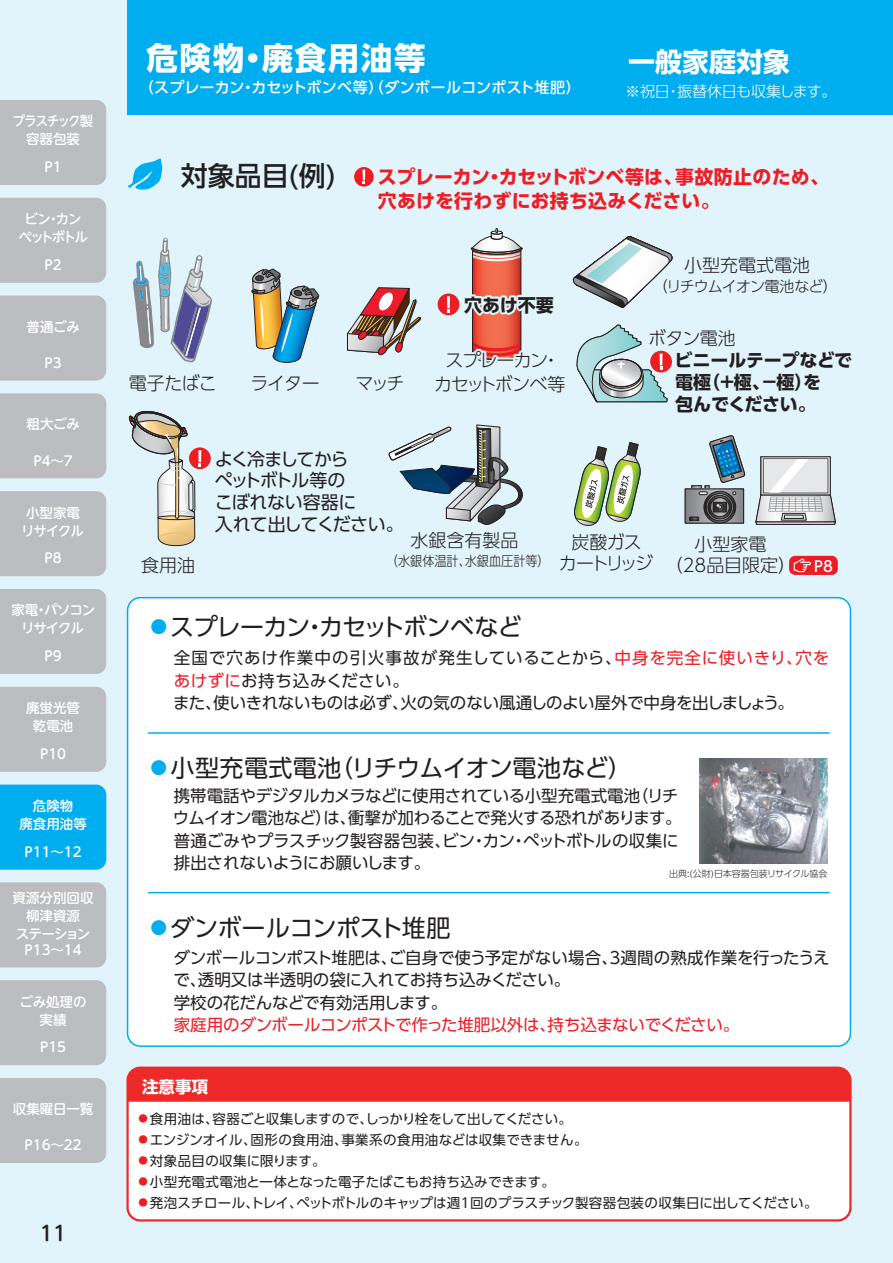
<style>
.page{position:relative;width:893px;height:1263px;background:#e1f4fc}
.page>*{position:absolute;margin:0;border:0;box-sizing:border-box;transform-origin:0 0}
.t1{font:700 31.5px "UD Shin Go Pro";letter-spacing:.05em;color:#fff}
.t2{font:500 27px "UD Shin Go Pro";color:#231f20}
.t3{font:700 27px "UD Shin Go Pro";color:#fff}
.t4{font:24px "UD Shin Go Pro";letter-spacing:-.025em;color:#231f20}
.t5{font:24px "UD Shin Go Pro";color:#231f20}
.t6{font:500 20.25px "UD Shin M Go Pro";color:#231f20}
.t7{font:700 18.9px/24.3px "UD Shin Go Pro";letter-spacing:.005em;color:#ee1d23}
.t8{font:300 18px "UD Shin Go Pro";letter-spacing:-.03em;color:#231f20}
.t9{font:18px/21.6px "UD Shin Go Pro";letter-spacing:-.05em;color:#231f20}
.t10{font:700 18px/21.6px "UD Shin Go Pro";letter-spacing:-.005em;color:#231f20}
.t11{font:300 18px/23.9px "UD Shin Go Pro";letter-spacing:-.065em;color:#231f20;text-align:center}
.t12{font:300 18px/21.6px "UD Shin Go Pro";letter-spacing:-.095em;color:#231f20;text-align:center}
.t13{font:300 18px "UD Shin Go Pro";color:#231f20}
.t14{font:16.5px/22.5px "UD Shin Go Pro";letter-spacing:-.005em;color:#231f20}
.t15{font:16.5px/22.5px "UD Shin Go Pro";letter-spacing:-.025em;color:#231f20}
.t16{font:16.5px "UD Shin Go Pro";letter-spacing:-.02em;color:#ee1d23}
.t17{font:700 16.5px "UD Shin Go Pro";color:#fff}
.t18{font:500 15px "UD Shin Go Pro";letter-spacing:.01em;color:#fff}
.t19{font:300 15px "UD Shin Go Pro";letter-spacing:-.02em;color:#fff}
.t20{font:300 15px "UD Shin Go Pro";letter-spacing:-.06em;color:#231f20}
.t21{font:500 14.85px "UD Shin Go Pro";color:#fff}
.t22{font:500 13.5px/18px "UD Shin M Go Pro";color:#fff;text-align:center}
.t23{font:13.5px "UD Shin Go Pro";letter-spacing:.005em;color:#231f20}
.t24{font:13.5px "UD Shin Go Pro";letter-spacing:.025em;color:#231f20}
.t25{font:13.5px "UD Shin Go Pro";letter-spacing:-.03em;color:#231f20}
.t26{font:300 13.5px "UD Shin Go Pro";color:#231f20;scale:.9 1}
.t27{font:500 13.5px/18px "UD Shin M Go Pro";letter-spacing:-.08em;color:#fff;text-align:center}
.t28{font:500 13.5px/18px "UD Shin M Go Pro";letter-spacing:-.05em;color:#fff;text-align:center;scale:.9 1}
.t29{font:500 13.5px/18px "UD Shin M Go Pro";letter-spacing:-.125em;color:#fff;text-align:center}
.t30{font:500 13.5px/18px "UD Shin M Go Pro";letter-spacing:-.065em;color:#fff;text-align:center}
.t31{font:300 9px "UD Shin Go Pro";color:#231f20}
.s1{font-size:16.8px;color:#00aeef}
.s2{color:#ee1d23}
.s3{font-size:9.45px;color:#ee1d23}
</style>
<div class="page">
<div style="left:128px;top:598px;width:722px;height:448px;background:#fff;border-radius:13px"></div>
<div style="left:127px;top:597px;width:724px;height:450px;border:2px solid #00aeef;border-radius:13px"></div>
<div style="left:0;top:100px;width:106px;height:85px;background:#bcbdc0"></div>
<div style="left:0;top:198px;width:106px;height:85px;background:#bcbdc0"></div>
<div style="left:0;top:296px;width:106px;height:85px;background:#bcbdc0"></div>
<div style="left:0;top:393px;width:106px;height:85px;background:#bcbdc0"></div>
<div style="left:0;top:491px;width:106px;height:85px;background:#bcbdc0"></div>
<div style="left:0;top:589px;width:106px;height:85px;background:#bcbdc0"></div>
<div style="left:0;top:687px;width:106px;height:85px;background:#bcbdc0"></div>
<div style="left:0;top:784px;width:106px;height:86px;background:#00aeef"></div>
<div style="left:0;top:882px;width:106px;height:85px;background:#bcbdc0"></div>
<div style="left:0;top:980px;width:106px;height:85px;background:#bcbdc0"></div>
<div style="left:0;top:1078px;width:106px;height:85px;background:#bcbdc0"></div>
<div style="left:128px;top:0;width:765px;height:115px;background:#00aeef"></div>
<svg style="left:128px;top:158px;width:34px;height:32px"></svg>
<svg style="left:354px;top:167px;width:20px;height:20px"></svg>
<svg style="left:363px;top:170px;width:2px;height:14px"></svg>
<div style="left:789px;top:556px;width:49px;height:19px;background:#ee1d23;border-radius:6px"></div>
<svg style="left:794px;top:558px;width:17px;height:14px"></svg>
<div style="left:761px;top:456px;width:70px;height:39px;border:1px solid #231f20"></div>
<svg style="left:755px;top:458px;width:81px;height:67px;background:#caccce"></svg>
<svg style="left:687px;top:491px;width:55px;height:30px"></svg>
<div style="left:685px;top:489px;width:59px;height:34px;border:1px solid #231f20"></div>
<div style="left:704px;top:491px;width:32px;height:32px;border:1px solid #231f20;border-radius:50%"></div>
<div style="left:706px;top:493px;width:28px;height:28px;border:1px solid #231f20;border-radius:50%"></div>
<svg style="left:690px;top:435px;width:56px;height:85px"></svg>
<svg style="left:189px;top:447px;width:22px;height:22px"></svg>
<svg style="left:129px;top:411px;width:72px;height:275px"></svg>
<svg style="left:133px;top:237px;width:79px;height:126px"></svg>
<svg style="left:251px;top:268px;width:69px;height:95px"></svg>
<svg style="left:347px;top:287px;width:75px;height:69px"></svg>
<svg style="left:437px;top:228px;width:236px;height:175px"></svg>
<svg style="left:388px;top:424px;width:135px;height:101px"></svg>
<svg style="left:574px;top:442px;width:67px;height:84px"></svg>
<hr style="left:148px;top:892px;width:682px;height:1px;background:#00aeef">
<hr style="left:148px;top:732px;width:682px;height:2px;background:#00aeef">
<div style="left:128px;top:1068px;width:722px;height:152px;background:#fff;border-radius:13px"></div>
<div style="left:126px;top:1066px;width:726px;height:155px;border:2px solid #ee2a29;border-radius:13px"></div>
<div style="left:128px;top:1068px;width:722px;height:34px;background:#ee2a29"></div>
<img style="left:699px;top:759px;width:129px;height:104px">
<p class="t28" style="left:13px;top:112px;width:91px">プラスチック製容器包装</p>
<p class="t22" style="left:45px;top:157px;width:19px">P1</p>
<p class="t29" style="left:18px;top:209px;width:71px">ビン・カンペットボトル</p>
<p class="t22" style="left:45px;top:255px;width:19px">P2</p>
<p class="t22" style="left:26px;top:317px;width:55px">普通ごみ</p>
<p class="t22" style="left:45px;top:353px;width:19px">P3</p>
<p class="t22" style="left:26px;top:415px;width:55px">粗大ごみ</p>
<p class="t22" style="left:33px;top:451px;width:41px">P4～7</p>
<p class="t30" style="left:21px;top:503px;width:64px">小型家電リサイクル</p>
<p class="t22" style="left:45px;top:548px;width:19px">P8</p>
<p class="t27" style="left:11px;top:601px;width:85px">家電・パソコンリサイクル</p>
<p class="t22" style="left:45px;top:646px;width:19px">P9</p>
<p class="t22" style="left:26px;top:698px;width:55px">廃蛍光管乾電池</p>
<p class="t22" style="left:40px;top:744px;width:28px">P10</p>
<p class="t22" style="left:19px;top:796px;width:69px">危険物<br>廃食用油等</p>
<p class="t22" style="left:25px;top:842px;width:59px">P11～12</p>
<p class="t22" style="left:13px;top:889px;width:82px">資源分別回収柳津資源<br>ステーション</p>
<p class="t22" style="left:25px;top:940px;width:59px">P13～14</p>
<p class="t22" style="left:19px;top:992px;width:69px">ごみ処理の実績</p>
<p class="t22" style="left:40px;top:1037px;width:28px">P15</p>
<p class="t22" style="left:13px;top:1099px;width:82px">収集曜日一覧</p>
<p class="t22" style="left:25px;top:1135px;width:59px">P16～22</p>
<p class="t6" style="left:40px;top:1217px;width:28px">11</p>
<h1 class="t1" style="left:147px;top:32px;width:281px">危険物・廃食用油等</h1>
<h2 class="t3" style="left:628px;top:40px;width:163px">一般家庭対象</h2>
<p class="t18" style="left:139px;top:75px;width:444px">（スプレーカン・カセットボンベ等）（ダンボールコンポスト堆肥）</p>
<p class="t19" style="left:625px;top:79px;width:213px">※祝日・振替休日も収集します。</p>
<h2 class="t2" style="left:181px;top:154px;width:157px">対象品目(例)</h2>
<p class="t7" style="left:378px;top:164px;width:453px">スプレーカン・カセットボンベ等は、事故防止のため、穴あけを行わずにお持ち込みください。</p>
<p class="t13" style="left:684px;top:251px;width:127px">小型充電式電池</p>
<p class="t20" style="left:653px;top:274px;width:186px">（リチウムイオン電池など）</p>
<p class="t8" style="left:129px;top:368px;width:90px">電子たばこ</p>
<p class="t8" style="left:250px;top:368px;width:71px">ライター</p>
<p class="t8" style="left:356px;top:368px;width:51px">マッチ</p>
<p class="t10" style="left:464px;top:294px;width:91px">穴あけ不要</p>
<p class="t11" style="left:434px;top:348px;width:133px">スプレーカン・カセットボンベ等</p>
<p class="t10" style="left:675px;top:349px;width:179px">ビニールテープなどで電極（＋極、－極）を<br>包んでください。</p>
<p class="t8" style="left:648px;top:323px;width:89px">ボタン電池</p>
<p class="t9" style="left:215px;top:448px;width:191px">よく冷ましてから<br>ペットボトル等の<br>こぼれない容器に<br>入れて出してください。</p>
<p class="t8" style="left:410px;top:525px;width:109px">水銀含有製品</p>
<p class="t26" style="left:386px;top:550px;width:183px">（水銀体温計、水銀血圧計等）</p>
<p class="t21" style="left:814px;top:554px;width:20px">P8</p>
<p class="t12" style="left:559px;top:530px;width:96px">炭酸ガス<br>カートリッジ</p>
<p class="t8" style="left:694px;top:529px;width:73px">小型家電</p>
<p class="t8" style="left:141px;top:551px;width:55px">食用油</p>
<p class="t8" style="left:665px;top:551px;width:133px">（28品目限定）</p>
<h3 class="t4" style="left:150px;top:608px;width:373px"><span class="s1">●</span> スプレーカン・カセットボンベなど</h3>
<p class="t14" style="left:173px;top:646px;width:658px">全国で穴あけ作業中の引火事故が発生していることから、<span class="s2">中身を完全に使いきり、穴をあけずに</span>お持ち込みください。<br>また、使いきれないものは必ず、火の気のない風通しのよい屋外で中身を出しましょう。</p>
<h3 class="t5" style="left:150px;top:748px;width:483px"><span class="s1">●</span> 小型充電式電池（リチウムイオン電池など）</h3>
<p class="t15" style="left:173px;top:784px;width:510px">携帯電話やデジタルカメラなどに使用されている小型充電式電池（リチウムイオン電池など）は、衝撃が加わることで発火する恐れがあります。普通ごみやプラスチック製容器包装、ビン・カン・ペットボトルの収集に排出されないようにお願いします。</p>
<p class="t31" style="left:669px;top:866px;width:160px">出典:(公財)日本容器包装リサイクル協会</p>
<h3 class="t4" style="left:150px;top:908px;width:301px"><span class="s1">●</span> ダンボールコンポスト堆肥</h3>
<p class="t14" style="left:173px;top:946px;width:658px">ダンボールコンポスト堆肥は、ご自身で使う予定がない場合、３週間の熟成作業を行ったうえで、透明又は半透明の袋に入れてお持ち込みください。<br>学校の花だんなどで有効活用します。</p>
<p class="t16" style="left:174px;top:1012px;width:567px">家庭用のダンボールコンポストで作った堆肥以外は、持ち込まないでください。</p>
<p class="t17" style="left:142px;top:1073px;width:67px">注意事項</p>
<p class="t25" style="left:139px;top:1108px;width:435px"><span class="s3">●</span> 食用油は、容器ごと収集しますので、しっかり栓をして出してください。</p>
<p class="t24" style="left:139px;top:1129px;width:450px"><span class="s3">●</span> エンジンオイル、固形の食用油、事業系の食用油などは収集できません。</p>
<p class="t24" style="left:139px;top:1150px;width:189px"><span class="s3">●</span> 対象品目の収集に限ります。</p>
<p class="t23" style="left:139px;top:1171px;width:418px"><span class="s3">●</span> 小型充電式電池と一体となった電子たばこもお持ち込みできます。</p>
<p class="t23" style="left:139px;top:1192px;width:681px"><span class="s3">●</span> 発泡スチロール、トレイ、ペットボトルのキャップは週1回のプラスチック製容器包装の収集日に出してください。</p>
</div>
